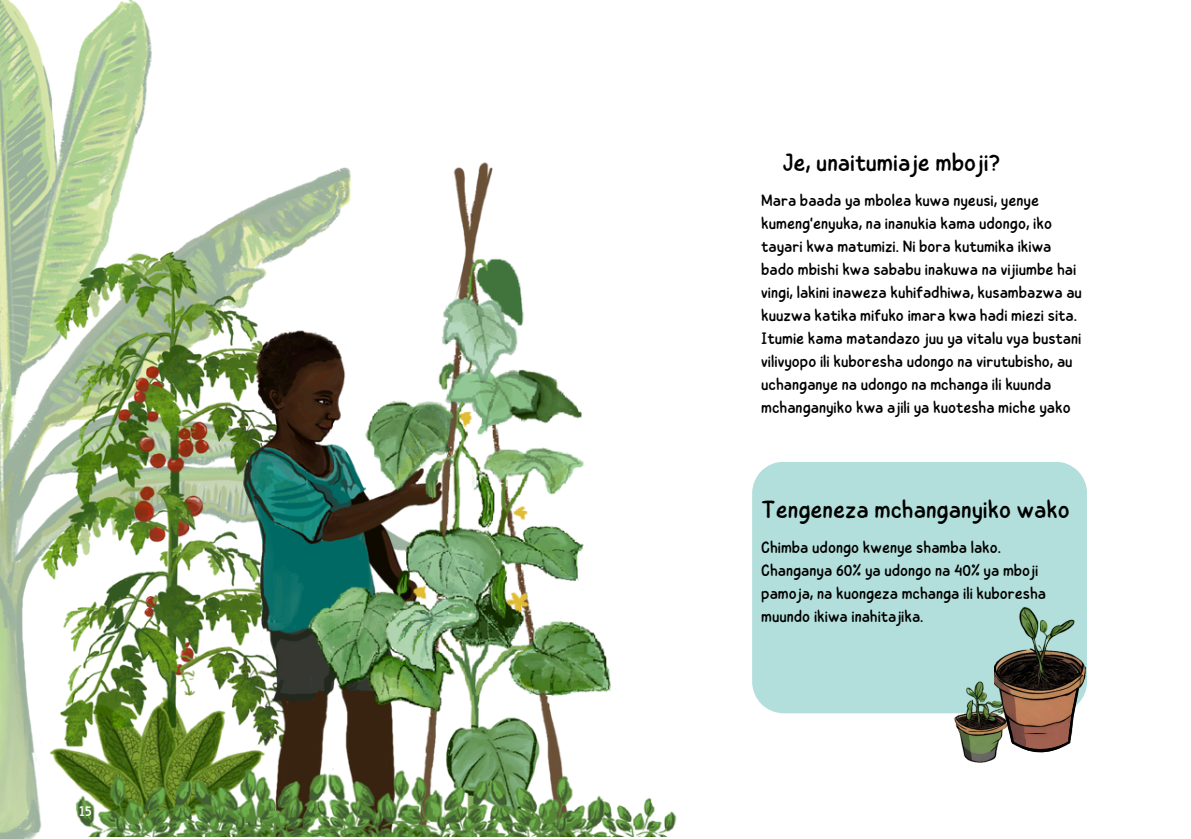
<style>
.page{position:relative;width:1191px;height:839px;background:#fff}
.page>*{position:absolute;margin:0;border:0;box-sizing:border-box;transform-origin:0 0}
.t1{font:24.8px "Childos Arabic";color:#000}
.t2{font:16.6px/23px "Childos Arabic";color:#000}
.t3{font:14px "Childos Arabic";color:#fff}
</style>
<div class="page">
<div style="left:752px;top:462px;width:335px;height:251px;background:#b2dfdb"></div>
<img style="left:953px;top:665px;width:46px;height:98px">
<img style="left:0;top:0;width:504px;height:838px">
<img style="left:0;top:129px;width:677px;height:707px">
<img style="left:995px;top:574px;width:92px;height:167px">
<svg style="left:1004px;top:685px;width:77px;height:68px;background:#9b7460"></svg>
<p class="t3" style="left:79px;top:801px;width:14px">15</p>
<h1 class="t1" style="left:783px;top:145px;width:219px">Je, unaitumiaje mboji?</h1>
<p class="t2" style="left:761px;top:189px;width:322px">Mara baada ya mbolea kuwa nyeusi, yenye kumeng'enyuka, na inanukia kama udongo, iko tayari kwa matumizi. Ni bora kutumika ikiwa bado mbishi kwa sababu inakuwa na vijiumbe hai vingi, lakini inaweza kuhifadhiwa, kusambazwa au kuuzwa katika mifuko imara kwa hadi miezi sita.<br>Itumie kama matandazo juu ya vitalu vya bustani vilivyopo ili kuboresha udongo na virutubisho, au uchanganye na udongo na mchanga ili kuunda mchanganyiko kwa ajili ya kuotesha miche yako</p>
<h1 class="t1" style="left:761px;top:492px;width:310px">Tengeneza mchanganyiko wako</h1>
<p class="t2" style="left:761px;top:535px;width:286px">Chimba udongo kwenye shamba lako.<br>Changanya 60% ya udongo na 40% ya mboji pamoja, na kuongeza mchanga ili kuboresha muundo ikiwa inahitajika.</p>
</div>
